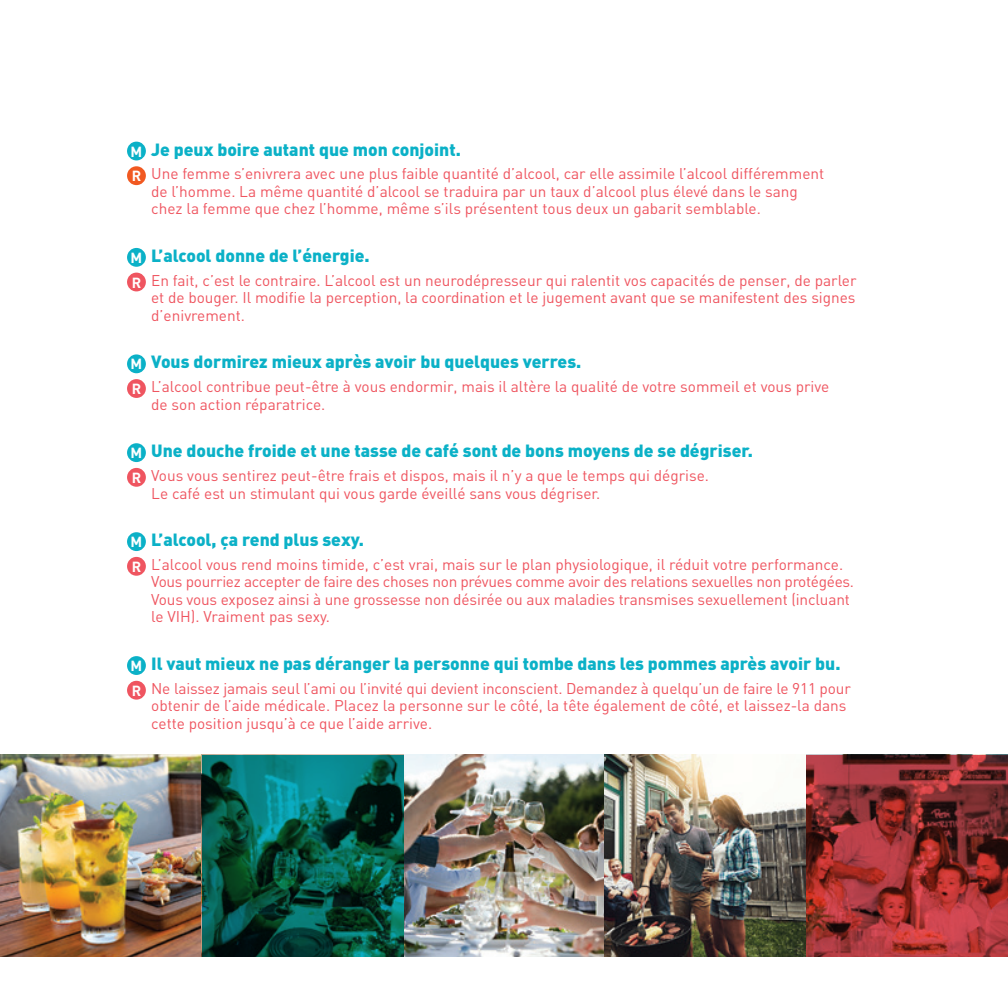
<style>
.page{position:relative;width:1008px;height:1008px;background:#fff}
.page>*{position:absolute;margin:0;border:0;box-sizing:border-box;transform-origin:0 0}
.t1{font:900 17.5px "DIN";color:#0bb1c7}
.t2{font:15.4px/17.5px "DIN";color:#ef5560}
.t3{font:700 14.53px "DIN";color:#fff}
</style>
<div class="page">
<img style="left:404px;top:755px;width:201px;height:201px">
<img style="left:605px;top:755px;width:202px;height:201px">
<img style="left:0;top:755px;width:202px;height:201px">
<svg style="left:202px;top:755px;width:202px;height:201px;background:#065449"></svg>
<svg style="left:807px;top:755px;width:201px;height:201px;background:#913030"></svg>
<div style="left:127px;top:166px;width:19px;height:19px;background:#f15921;border-radius:50%"></div>
<div style="left:127px;top:142px;width:19px;height:18px;background:#0bb1c7;border-radius:50%"></div>
<div style="left:127px;top:379px;width:19px;height:19px;background:#ef5560;border-radius:50%"></div>
<div style="left:127px;top:354px;width:19px;height:19px;background:#0bb1c7;border-radius:50%"></div>
<div style="left:127px;top:468px;width:19px;height:19px;background:#ef5560;border-radius:50%"></div>
<div style="left:127px;top:443px;width:19px;height:19px;background:#0bb1c7;border-radius:50%"></div>
<div style="left:127px;top:557px;width:19px;height:19px;background:#ef5560;border-radius:50%"></div>
<div style="left:127px;top:532px;width:19px;height:19px;background:#0bb1c7;border-radius:50%"></div>
<div style="left:127px;top:681px;width:19px;height:19px;background:#ef5560;border-radius:50%"></div>
<div style="left:127px;top:656px;width:19px;height:19px;background:#0bb1c7;border-radius:50%"></div>
<div style="left:127px;top:273px;width:19px;height:18px;background:#ef5560;border-radius:50%"></div>
<div style="left:127px;top:248px;width:19px;height:19px;background:#0bb1c7;border-radius:50%"></div>
<p class="t3" style="left:130px;top:142px;width:13px">M</p>
<p class="t3" style="left:132px;top:166px;width:11px">R</p>
<p class="t3" style="left:130px;top:248px;width:13px">M</p>
<p class="t3" style="left:132px;top:273px;width:11px">R</p>
<p class="t3" style="left:130px;top:355px;width:13px">M</p>
<p class="t3" style="left:132px;top:379px;width:11px">R</p>
<p class="t3" style="left:130px;top:443px;width:13px">M</p>
<p class="t3" style="left:132px;top:468px;width:11px">R</p>
<p class="t3" style="left:130px;top:532px;width:13px">M</p>
<p class="t3" style="left:132px;top:557px;width:11px">R</p>
<p class="t3" style="left:130px;top:656px;width:13px">M</p>
<p class="t3" style="left:132px;top:681px;width:11px">R</p>
<p class="t1" style="left:151px;top:138px;width:311px">Je peux boire autant que mon conjoint.</p>
<p class="t2" style="left:151px;top:165px;width:675px">Une femme s’enivrera avec une plus faible quantité d’alcool, car elle assimile l’alcool différemment de l’homme. La même quantité d’alcool se traduira par un taux d’alcool plus élevé dans le sang chez la femme que chez l’homme, même s’ils présentent tous deux un gabarit semblable.</p>
<p class="t1" style="left:151px;top:244px;width:220px">L’alcool donne de l’énergie.</p>
<p class="t2" style="left:151px;top:271px;width:707px;text-align:justify">En fait, c’est le contraire. L’alcool est un neurodépresseur qui ralentit vos capacités de penser, de parler et de bouger. Il modifie la perception, la coordination et le jugement avant que se manifestent des signes d’enivrement.</p>
<p class="t1" style="left:151px;top:350px;width:432px">Vous dormirez mieux après avoir bu quelques verres.</p>
<p class="t2" style="left:151px;top:378px;width:680px">L’alcool contribue peut-être à vous endormir, mais il altère la qualité de votre sommeil et vous prive de son action réparatrice.</p>
<p class="t1" style="left:151px;top:439px;width:603px">Une douche froide et une tasse de café sont de bons moyens de se dégriser.</p>
<p class="t2" style="left:151px;top:466px;width:559px">Vous vous sentirez peut-être frais et dispos, mais il n’y a que le temps qui dégrise.<br>Le café est un stimulant qui vous garde éveillé sans vous dégriser.</p>
<p class="t1" style="left:151px;top:528px;width:214px">L’alcool, ça rend plus sexy.</p>
<p class="t2" style="left:151px;top:555px;width:704px">L’alcool vous rend moins timide, c’est vrai, mais sur le plan physiologique, il réduit votre performance.<br>Vous pourriez accepter de faire des choses non prévues comme avoir des relations sexuelles non protégées.<br>Vous vous exposez ainsi à une grossesse non désirée ou aux maladies transmises sexuellement (incluant le VIH). Vraiment pas sexy.</p>
<p class="t1" style="left:151px;top:652px;width:691px">Il vaut mieux ne pas déranger la personne qui tombe dans les pommes après avoir bu.</p>
<p class="t2" style="left:151px;top:679px;width:701px">Ne laissez jamais seul l’ami ou l’invité qui devient inconscient. Demandez à quelqu’un de faire le 911 pour obtenir de l’aide médicale. Placez la personne sur le côté, la tête également de côté, et laissez-la dans cette position jusqu’à ce que l’aide arrive.</p>
</div>
